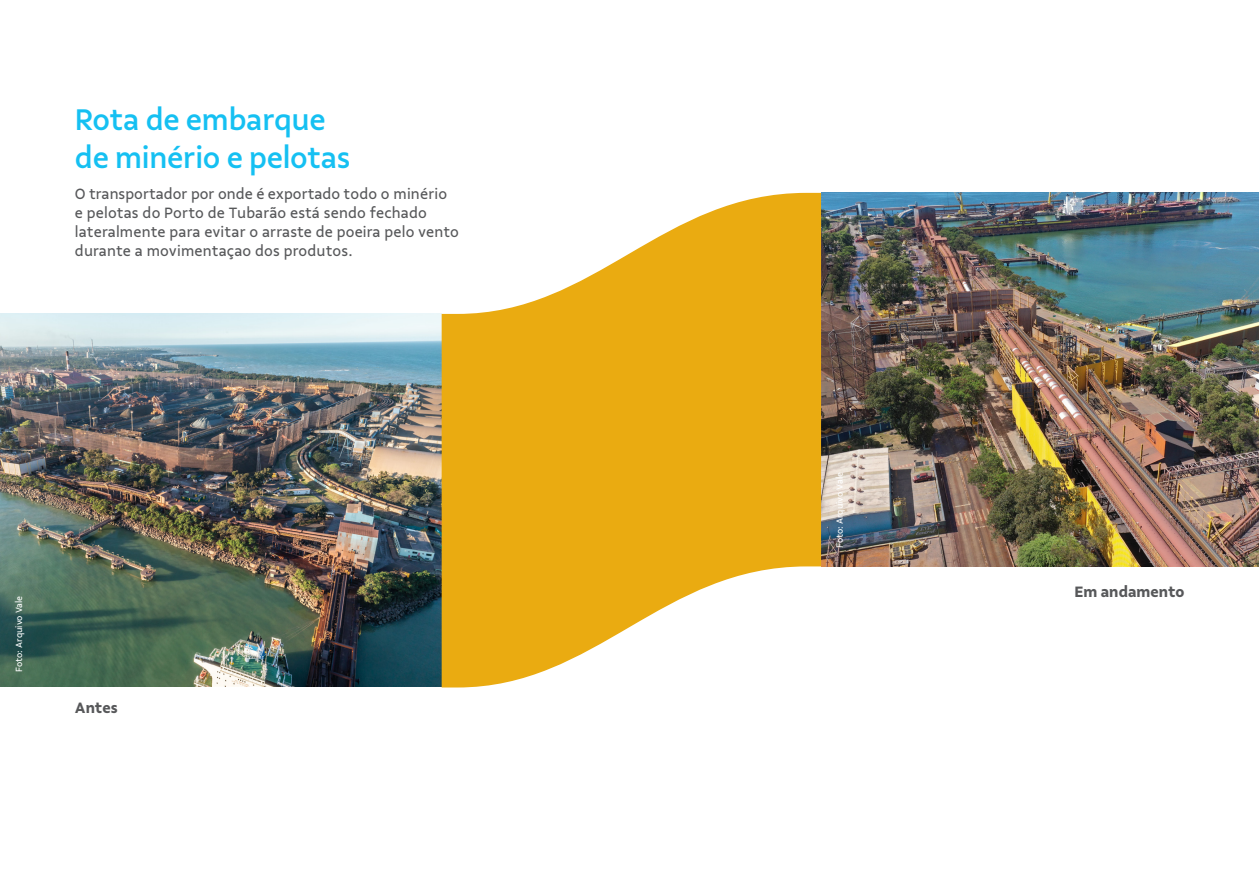
<style>
.page{position:relative;width:1259px;height:893px;background:#fff}
.page>*{position:absolute;margin:0;border:0;box-sizing:border-box;transform-origin:0 0}
.t1{font:500 31.5px "Vale Sans";letter-spacing:-.01em;color:#15c0f2}
.t2{font:700 15.9px "Vale Sans";color:#57585a}
.t3{font:15.75px/19px "Vale Sans";letter-spacing:.01em;color:#57585a}
.t4{font:9.45px "Vale Sans";letter-spacing:-.005em;color:#fff}
</style>
<div class="page">
<img style="left:821px;top:193px;width:438px;height:373px">
<img style="left:0;top:314px;width:442px;height:373px">
<svg style="left:442px;top:193px;width:379px;height:494px;fill:#eaab11"></svg>
<p class="t1" style="left:75px;top:100px;width:252px">Rota de embarque</p>
<p class="t1" style="left:75px;top:139px;width:277px">de minério e pelotas</p>
<p class="t3" style="left:75px;top:184px;width:385px">O transportador por onde é exportado todo o minério e pelotas do Porto de Tubarão está sendo fechado lateralmente para evitar o arraste de poeira pelo vento durante a movimentaçao dos produtos.</p>
<p class="t4" style="left:13px;top:672px;width:78px;rotate:-90deg">Foto: Arquivo Vale</p>
<p class="t2" style="left:75px;top:698px;width:44px">Antes</p>
<p class="t4" style="left:834px;top:548px;width:78px;rotate:-90deg">Foto: Arquivo Vale</p>
<p class="t2" style="left:1074px;top:582px;width:111px">Em andamento</p>
</div>
